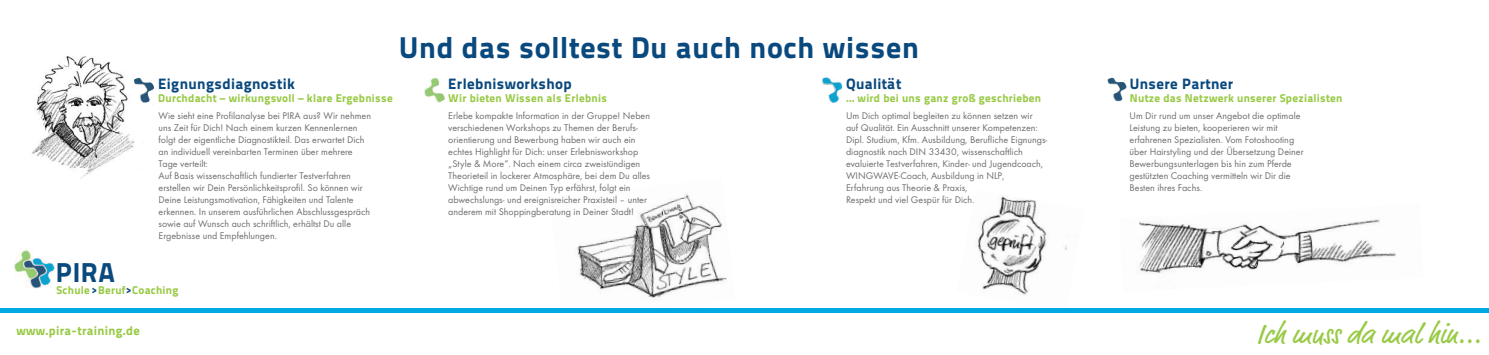
<style>
.page{position:relative;width:1489px;height:355px;background:#fff}
.page>*{position:absolute;margin:0;border:0;box-sizing:border-box;transform-origin:0 0}
.t1{font:800 30px "Titillium Text 22 L";letter-spacing:.025em;color:#0a497e}
.t2{font:28.38px "Market";color:#98ca45}
.t3{font:800 27.25px "Titillium Text 22 L";color:#0a497e}
.t4{font:800 15px "Titillium Text 22 L";letter-spacing:.025em;color:#0a497e}
.t5{font:800 12.5px "Titillium Text 22 L";letter-spacing:.025em;color:#98ca45}
.t6{font:800 11.25px "Titillium Text 22 L";letter-spacing:.025em;color:#98ca45}
.t7{font:10px/12px "Function CE Book";color:#6c6d70}
.s1{color:#0a497e}
</style>
<div class="page">
<img style="left:32px;top:56px;width:103px;height:122px">
<img style="left:977px;top:196px;width:90px;height:99px">
<img style="left:822px;top:76px;width:20px;height:27px">
<img style="left:577px;top:194px;width:150px;height:104px">
<img style="left:1139px;top:219px;width:257px;height:54px">
<div style="left:744px;top:308px;width:744px;height:5px;background:#00a8e3"></div>
<div style="left:0;top:308px;width:744px;height:5px;background:#00a8e3"></div>
<img style="left:1107px;top:77px;width:19px;height:25px">
<img style="left:134px;top:77px;width:20px;height:26px">
<img style="left:424px;top:77px;width:21px;height:26px">
<img style="left:14px;top:248px;width:41px;height:40px">
<h1 class="t1" style="left:399px;top:37px;width:521px">Und das solltest Du auch noch wissen</h1>
<h3 class="t4" style="left:158px;top:79px;width:138px">Eignungsdiagnostik</h3>
<p class="t6" style="left:158px;top:94px;width:236px">Durchdacht – wirkungsvoll – klare Ergebnisse</p>
<p class="t7" style="left:159px;top:110px;width:214px">Wie sieht eine Profilanalyse bei PIRA aus? Wir nehmen uns Zeit für Dich! Nach einem kurzen Kennenlernen folgt der eigentliche Diagnostikteil. Das erwartet Dich an individuell vereinbarten Terminen über mehrere Tage verteilt:<br>Auf Basis wissenschaftlich fundierter Testverfahren erstellen wir Dein Persönlichkeitsprofil. So können wir Deine Leistungsmotivation, Fähigkeiten und Talente erkennen. In unserem ausführlichen Abschlussgespräch sowie auf Wunsch auch schriftlich, erhältst Du alle Ergebnisse und Empfehlungen.</p>
<h3 class="t4" style="left:448px;top:79px;width:125px">Erlebnisworkshop</h3>
<p class="t6" style="left:448px;top:94px;width:160px">Wir bieten Wissen als Erlebnis</p>
<p class="t7" style="left:448px;top:110px;width:203px">Erlebe kompakte Information in der Gruppe! Neben verschiedenen Workshops zu Themen der Berufs&shy;orientierung und Bewerbung haben wir auch ein echtes Highlight für Dich: unser Erlebnisworkshop „Style &amp; More“. Nach einem circa zweistündigen Theorieteil in lockerer Atmosphäre, bei dem Du alles Wichtige rund um Deinen Typ erfährst, folgt ein abwechslungs- und ereignisreicher Praxisteil – unter anderem mit Shoppingberatung in Deiner Stadt!</p>
<h3 class="t4" style="left:846px;top:79px;width:57px">Qualität</h3>
<p class="t6" style="left:846px;top:94px;width:197px">… wird bei uns ganz groß geschrieben</p>
<p class="t7" style="left:846px;top:110px;width:203px">Um Dich optimal begleiten zu können setzen wir auf Qualität. Ein Ausschnitt unserer Kompetenzen:<br>Dipl. Studium, Kfm. Ausbildung, Berufliche Eignungs&shy;diagnostik nach DIN 33430, wissenschaftlich evaluierte Testverfahren, Kinder- und Jugendcoach, WINGWAVE-Coach, Ausbildung in NLP,<br>Erfahrung aus Theorie &amp; Praxis,<br>Respekt und viel Gespür für Dich.</p>
<h3 class="t4" style="left:1129px;top:79px;width:105px">Unsere Partner</h3>
<p class="t6" style="left:1129px;top:94px;width:214px">Nutze das Netzwerk unserer Spezialisten</p>
<p class="t7" style="left:1129px;top:110px;width:176px">Um Dir rund um unser Angebot die optimale Leistung zu bieten, kooperieren wir mit erfahrenen Spezialisten. Vom Fotoshooting über Hairstyling und der Übersetzung Deiner Bewerbungsunterlagen bis hin zum Pferde gestützten Coaching vermitteln wir Dir die Besten ihres Fachs.</p>
<h3 class="t3" style="left:56px;top:263px;width:61px">PIRA</h3>
<p class="t6" style="left:56px;top:285px;width:124px">Schule <span class="s1">&gt;</span>Beruf<span class="s1">&gt;</span>Coaching</p>
<p class="t5" style="left:16px;top:325px;width:125px">www.pira-training.de</p>
<h2 class="t2" style="left:1256px;top:323px;width:226px">Ich muss da mal hin...</h2>
</div>
